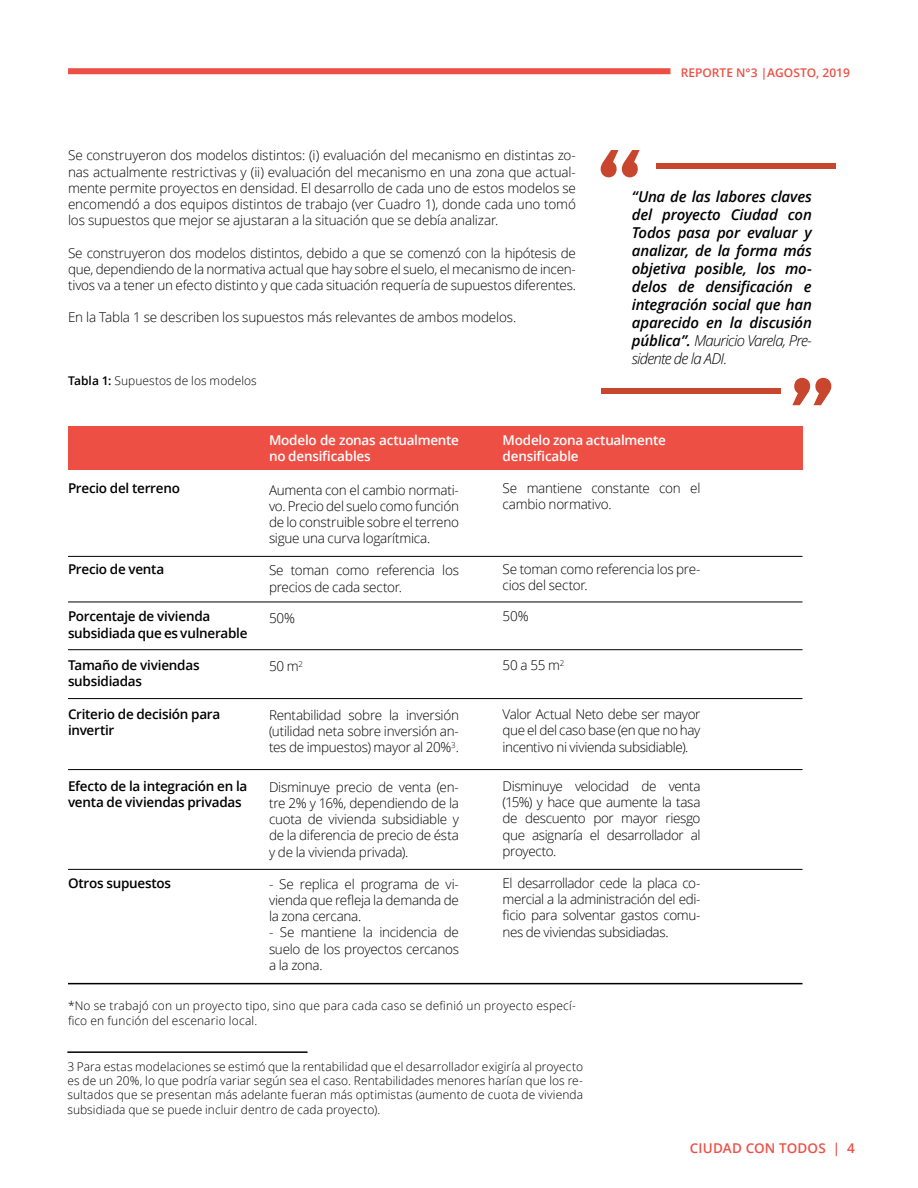
<style>
.page{position:relative;width:918px;height:1188px;background:#fff}
.page>*{position:absolute;margin:0;border:0;box-sizing:border-box;transform-origin:0 0}
.t1{font:italic 600 15px/18px "Open Sans";letter-spacing:-.015em;color:#000;text-align:justify}
.t2{font:300 13.5px/16.2px "Open Sans";letter-spacing:-.02em;color:#000;text-align:justify}
.t3{font:600 13.5px/16.2px "Open Sans";letter-spacing:-.02em;color:#000}
.t4{font:600 13.5px/16.2px "Open Sans";letter-spacing:-.02em;color:#fff}
.t5{font:600 13.5px "Open Sans";letter-spacing:.01em;color:#ed4f45}
.t6{font:300 12px/14.4px "Open Sans";letter-spacing:.01em;color:#000}
.t7{font:600 12px "Open Sans";color:#ed4f45}
.s1{font-weight:600}
.s2{font-weight:300}
</style>
<div class="page">
<div style="left:68px;top:68px;width:603px;height:6px;background:#ed4f45"></div>
<div style="left:68px;top:427px;width:734px;height:43px;background:#ed4f45"></div>
<hr style="left:68px;top:556px;width:735px;height:1px;background:#000">
<hr style="left:68px;top:602px;width:735px;height:1px;background:#000">
<hr style="left:68px;top:649px;width:735px;height:1px;background:#000">
<hr style="left:68px;top:698px;width:735px;height:1px;background:#000">
<hr style="left:68px;top:769px;width:735px;height:1px;background:#000">
<hr style="left:68px;top:869px;width:735px;height:1px;background:#000">
<hr style="left:68px;top:983px;width:735px;height:1px;background:#000">
<hr style="left:67px;top:1051px;width:241px;height:2px;background:#000">
<svg style="left:601px;top:150px;width:39px;height:27px"></svg>
<svg style="left:792px;top:378px;width:39px;height:27px"></svg>
<div style="left:656px;top:163px;width:180px;height:6px;background:#c8462d"></div>
<div style="left:601px;top:388px;width:180px;height:6px;background:#c8462d"></div>
<p class="t2" style="left:68px;top:147px;width:509px">Se construyeron dos modelos distintos: (i) evaluación del mecanismo en distintas zo&shy;nas actualmente restrictivas y (ii) evaluación del mecanismo en una zona que actual&shy;mente permite proyectos en densidad. El desarrollo de cada uno de estos modelos se encomendó a dos equipos distintos de trabajo (ver Cuadro 1), donde cada uno tomó los supuestos que mejor se ajustaran a la situación que se debía analizar.</p>
<p class="t2" style="left:68px;top:244px;width:509px">Se construyeron dos modelos distintos, debido a que se comenzó con la hipótesis de que, dependiendo de la normativa actual que hay sobre el suelo, el mecanismo de incen&shy;tivos va a tener un efecto distinto y que cada situación requería de supuestos diferentes.</p>
<p class="t2" style="left:68px;top:309px;width:450px">En la Tabla 1 se describen los supuestos más relevantes de ambos modelos.</p>
<p class="t6" style="left:68px;top:373px;width:190px"><span class="s1">Tabla 1:</span> Supuestos de los modelos</p>
<p class="t7" style="left:681px;top:65px;width:171px">REPORTE N°3 |AGOSTO, 2019</p>
<p class="t1" style="left:632px;top:187px;width:182px">“Una de las labores claves del proyecto Ciudad con Todos pasa por evaluar y analizar, de la forma más objetiva posible, los mo&shy;delos de densificación e integración social que han aparecido en la discusión pública”. <span class="s2">Mauricio Varela, Pre&shy;sidente de la ADI.</span></p>
<p class="t3" style="left:68px;top:480px;width:113px">Precio del terreno</p>
<p class="t3" style="left:68px;top:560px;width:98px">Precio de venta</p>
<p class="t3" style="left:68px;top:608px;width:181px">Porcentaje de vivienda subsidiada que es vulnerable</p>
<p class="t3" style="left:68px;top:657px;width:133px">Tamaño de viviendas subsidiadas</p>
<p class="t3" style="left:68px;top:706px;width:154px">Criterio de decisión para invertir</p>
<p class="t3" style="left:68px;top:778px;width:181px">Efecto de la integración en la venta de viviendas privadas</p>
<p class="t3" style="left:68px;top:875px;width:105px">Otros supuestos</p>
<p class="t4" style="left:269px;top:432px;width:191px">Modelo de zonas actualmente no densificables</p>
<p class="t4" style="left:503px;top:432px;width:165px">Modelo zona actualmente densificable</p>
<p class="t2" style="left:269px;top:481px;width:191px">Aumenta con el cambio normati&shy;vo. Precio del suelo como función de lo construible sobre el terreno sigue una curva logarítmica.</p>
<p class="t2" style="left:269px;top:562px;width:191px">Se toman como referencia los precios de cada sector.</p>
<p class="t2" style="left:269px;top:610px;width:27px">50%</p>
<p class="t2" style="left:269px;top:658px;width:35px">50 m<sup>2</sup></p>
<p class="t2" style="left:269px;top:707px;width:191px">Rentabilidad sobre la inversión (utilidad neta sobre inversión an&shy;tes de impuestos) mayor al 20%<sup>3</sup>.</p>
<p class="t2" style="left:269px;top:778px;width:191px">Disminuye precio de venta (en&shy;tre 2% y 16%, dependiendo de la cuota de vivienda subsidiable y de la diferencia de precio de ésta y de la vivienda privada).</p>
<p class="t2" style="left:269px;top:876px;width:191px">- Se replica el programa de vi&shy;vienda que refleja la demanda de la zona cercana.</p>
<p class="t2" style="left:269px;top:924px;width:191px">- Se mantiene la incidencia de suelo de los proyectos cercanos a la zona.</p>
<p class="t2" style="left:503px;top:480px;width:199px">Se mantiene constante con el cambio normativo.</p>
<p class="t2" style="left:503px;top:560px;width:199px">Se toman como referencia los pre&shy;cios del sector.</p>
<p class="t2" style="left:503px;top:608px;width:27px">50%</p>
<p class="t2" style="left:503px;top:657px;width:63px">50 a 55 m<sup>2</sup></p>
<p class="t2" style="left:503px;top:706px;width:199px">Valor Actual Neto debe ser mayor que el del caso base (en que no hay incentivo ni vivienda subsidiable).</p>
<p class="t2" style="left:503px;top:778px;width:199px">Disminuye velocidad de venta (15%) y hace que aumente la tasa de descuento por mayor riesgo que asignaría el desarrollador al proyecto.</p>
<p class="t2" style="left:503px;top:875px;width:199px">El desarrollador cede la placa co&shy;mercial a la administración del edi&shy;ficio para solventar gastos comu&shy;nes de viviendas subsidiadas.</p>
<p class="t6" style="left:68px;top:999px;width:509px">*No se trabajó con un proyecto tipo, sino que para cada caso se definió un proyecto especí&shy;fico en función del escenario local.</p>
<p class="t6" style="left:67px;top:1059px;width:517px;text-align:justify">3 Para estas modelaciones se estimó que la rentabilidad que el desarrollador exigiría al proyecto es de un 20%, lo que podría variar según sea el caso. Rentabilidades menores harían que los re&shy;sultados que se presentan más adelante fueran más optimistas (aumento de cuota de vivienda subsidiada que se puede incluir dentro de cada proyecto).</p>
<p class="t5" style="left:690px;top:1139px;width:167px">CIUDAD CON TODOS | 4</p>
</div>
